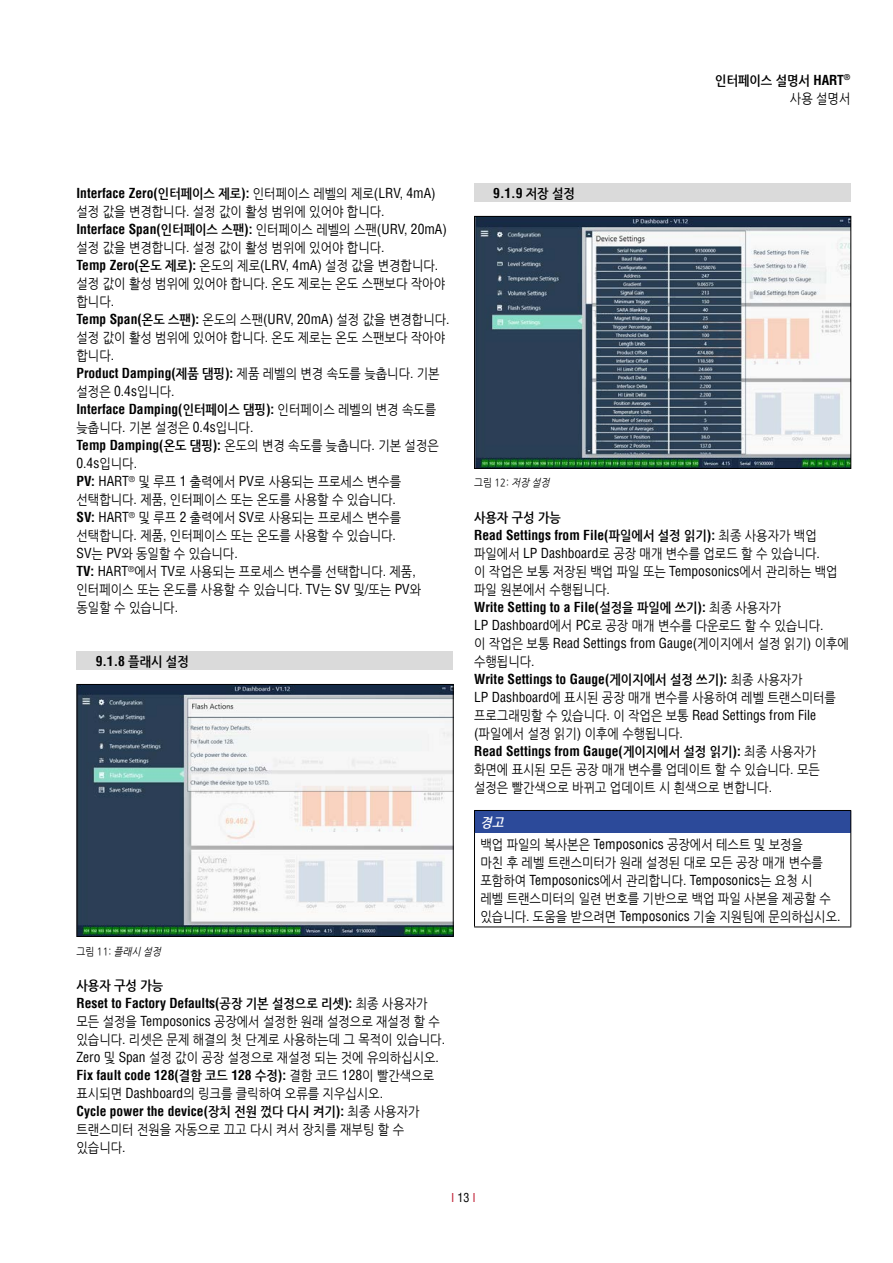
<style>
.page{position:relative;width:893px;height:1263px;background:#fff}
.page>*{position:absolute;margin:0;border:0;box-sizing:border-box;transform-origin:0 0}
.t1{font:13.5px/18px "Nanum Gothic";color:#000;scale:.9 1}
.t2{font:700 condensed 13.5px "Helvetica LT Std";color:#000}
.t3{font:condensed 13.5px "Helvetica LT Pro";color:#000}
.t4{font:condensed 13.5px "Helvetica LT Std";color:#000}
.t5{font:700 13.5px/18px "Nanum Gothic";color:#000;text-align:right;scale:.9 1}
.t6{font:condensed 12px "Helvetica LT Pro";color:#bf182f}
.t7{font:10.5px "Nanum Gothic";color:#000;scale:.9 1}
.s1{font-family:"Helvetica LT Pro";font-stretch:condensed}
.s2{font-weight:400}
.s3{font-family:"Nanum Gothic";font-stretch:normal}
.s4{font-family:"Nanum Gothic";font-weight:400;font-stretch:normal}
.s5{font-family:"Helvetica LT Pro";font-weight:400}
.s6{font-family:"Helvetica LT Std";font-weight:700;font-stretch:condensed}
.s7{font-weight:700}
.s8{font-style:italic}
.s9{font-weight:700;font-style:italic;color:#fff}
.s10{font-family:"Helvetica LT Std";font-stretch:condensed}
.s11{color:#000}
</style>
<div class="page">
<img style="left:79px;top:686px;width:373px;height:249px">
<div style="left:77px;top:684px;width:377px;height:253px;border:1px solid #000"></div>
<img style="left:476px;top:218px;width:373px;height:249px">
<div style="left:474px;top:216px;width:377px;height:253px;border:1px solid #000"></div>
<div style="left:474px;top:183px;width:376px;height:19px;background:#dadada"></div>
<div style="left:77px;top:651px;width:376px;height:19px;background:#dadada"></div>
<div style="left:474px;top:810px;width:377px;height:23px;background:#2c4a9a"></div>
<hr style="left:474px;top:833px;width:1px;height:93px;background:#000">
<hr style="left:850px;top:833px;width:1px;height:93px;background:#000">
<hr style="left:474px;top:926px;width:377px;height:1px;background:#000">
<hr style="left:474px;top:810px;width:377px;height:1px;background:#000">
<svg style="left:474px;top:811px;width:1px;height:22px"></svg>
<svg style="left:850px;top:811px;width:1px;height:22px"></svg>
<p class="t5" style="left:715px;top:72px;width:152px">인터페이스 설명서 <span class="s1">HART</span><sup>® </sup><span class="s2">사용 설명서</span></p>
<p class="t2" style="left:77px;top:185px;width:361px">Interface Zero(<span class="s3">인터페이스 제로</span>): <span class="s4">인터페이스 레벨의 제로</span><span class="s5">(LRV, 4mA)</span></p>
<p class="t2" style="left:493px;top:185px;width:83px">9.1.9 <span class="s3">저장 설정</span></p>
<p class="t1" style="left:77px;top:203px;width:344px">설정 값을 변경합니다<span class="s1">.</span> 설정 값이 활성 범위에 있어야 합니다<span class="s1">.</span></p>
<p class="t2" style="left:77px;top:221px;width:372px">Interface Span(<span class="s3">인터페이스 스팬</span>): <span class="s4">인터페이스 레벨의 스팬</span><span class="s5">(URV, 20mA)</span></p>
<p class="t1" style="left:77px;top:239px;width:416px">설정 값을 변경합니다<span class="s1">.</span> 설정 값이 활성 범위에 있어야 합니다<span class="s1">.<br></span><span class="s6">Temp Zero(</span><span class="s7">온도 제로</span><span class="s6">):</span> 온도의 제로<span class="s1">(LRV, 4mA)</span> 설정 값을 변경합니다<span class="s1">. </span>설정 값이 활성 범위에 있어야 합니다<span class="s1">.</span> 온도 제로는 온도 스팬보다 작아야 합니다<span class="s1">.<br></span><span class="s6">Temp Span(</span><span class="s7">온도 스팬</span><span class="s6">):</span> 온도의 스팬<span class="s1">(URV, 20mA)</span> 설정 값을 변경합니다<span class="s1">. </span>설정 값이 활성 범위에 있어야 합니다<span class="s1">.</span> 온도 제로는 온도 스팬보다 작아야 합니다<span class="s1">.</span></p>
<p class="t2" style="left:77px;top:365px;width:365px">Product Damping(<span class="s3">제품 댐핑</span>): <span class="s4">제품 레벨의 변경 속도를 늦춥니다</span><span class="s5">.</span> <span class="s4">기본</span></p>
<p class="t1" style="left:77px;top:383px;width:111px">설정은 <span class="s1">0.4s</span>입니다<span class="s1">.</span></p>
<p class="t2" style="left:77px;top:401px;width:361px">Interface Damping(<span class="s3">인터페이스 댐핑</span>): <span class="s4">인터페이스 레벨의 변경 속도를</span></p>
<p class="t1" style="left:77px;top:419px;width:404px">늦춥니다<span class="s1">.</span> 기본 설정은 <span class="s1">0.4s</span>입니다<span class="s1">.<br></span><span class="s6">Temp Damping(</span><span class="s7">온도 댐핑</span><span class="s6">):</span> 온도의 변경 속도를 늦춥니다<span class="s1">.</span> 기본 설정은</p>
<p class="t3" style="left:77px;top:455px;width:62px">0.4s<span class="s3">입니다</span>.</p>
<p class="t1" style="left:77px;top:473px;width:384px"><span class="s6">PV:</span> <span class="s1">HART</span><sup>®</sup> 및 루프 <span class="s1">1</span> 출력에서 <span class="s1">PV</span>로 사용되는 프로세스 변수를 선택합니다<span class="s1">.</span> 제품<span class="s1">,</span> 인터페이스 또는 온도를 사용할 수 있습니다<span class="s1">.<br></span><span class="s6">SV:</span> <span class="s1">HART</span><sup>®</sup> 및 루프 <span class="s1">2</span> 출력에서 <span class="s1">SV</span>로 사용되는 프로세스 변수를 선택합니다<span class="s1">.</span> 제품<span class="s1">,</span> 인터페이스 또는 온도를 사용할 수 있습니다<span class="s1">.<br>SV</span>는 <span class="s1">PV</span>와 동일할 수 있습니다<span class="s1">.<br></span><span class="s6">TV:</span> <span class="s1">HART</span><sup>®</sup>에서 <span class="s1">TV</span>로 사용되는 프로세스 변수를 선택합니다<span class="s1">.</span> 제품<span class="s1">, </span>인터페이스 또는 온도를 사용할 수 있습니다<span class="s1">. TV</span>는 <span class="s1">SV</span> 및<span class="s1">/</span>또는 <span class="s1">PV</span>와 동일할 수 있습니다<span class="s1">.</span></p>
<p class="t7" style="left:474px;top:478px;width:88px">그림 12: <span class="s8">저장 설정</span></p>
<p class="t5" style="left:474px;top:509px;width:98px">사용자 구성 가능</p>
<p class="t2" style="left:474px;top:527px;width:344px">Read Settings from File(<span class="s3">파일에서 설정 읽기</span>): <span class="s4">최종 사용자가 백업</span></p>
<p class="t1" style="left:474px;top:545px;width:405px">파일에서 <span class="s1">LP Dashboard</span>로 공장 매개 변수를 업로드 할 수 있습니다<span class="s1">.<br></span>이 작업은 보통 저장된 백업 파일 또는 <span class="s1">Temposonics</span>에서 관리하는 백업 파일 원본에서 수행됩니다<span class="s1">.</span></p>
<p class="t2" style="left:474px;top:599px;width:309px">Write Setting to a File(<span class="s3">설정을 파일에 쓰기</span>): <span class="s4">최종 사용자가</span></p>
<p class="t1" style="left:474px;top:617px;width:390px"><span class="s1">LP Dashboard</span>에서 <span class="s1">PC</span>로 공장 매개 변수를 다운로드 할 수 있습니다<span class="s1">.</span></p>
<p class="t3" style="left:474px;top:635px;width:376px"><span class="s3">이 작업은 보통</span> Read Settings from Gauge(<span class="s3">게이지에서 설정 읽기</span>) <span class="s3">이후에</span></p>
<p class="t1" style="left:474px;top:653px;width:69px">수행됩니다<span class="s1">.</span></p>
<p class="t2" style="left:474px;top:671px;width:330px">Write Settings to Gauge(<span class="s3">게이지에서 설정 쓰기</span>): <span class="s4">최종 사용자가</span></p>
<p class="t1" style="left:474px;top:689px;width:404px"><span class="s1">LP Dashboard</span>에 표시된 공장 매개 변수를 사용하여 레벨 트랜스미터를</p>
<p class="t3" style="left:474px;top:707px;width:343px"><span class="s3">프로그래밍할 수 있습니다</span>. <span class="s3">이 작업은 보통</span> Read Settings from File</p>
<p class="t1" style="left:474px;top:725px;width:233px"><span class="s1">(</span>파일에서 설정 읽기<span class="s1">)</span> 이후에 수행됩니다<span class="s1">.</span></p>
<p class="t2" style="left:474px;top:743px;width:344px">Read Settings from Gauge(<span class="s3">게이지에서 설정 읽기</span>): <span class="s4">최종 사용자가</span></p>
<p class="t1" style="left:474px;top:761px;width:386px">화면에 표시된 모든 공장 매개 변수를 업데이트 할 수 있습니다<span class="s1">.</span> 모든 설정은 빨간색으로 바뀌고 업데이트 시 흰색으로 변합니다<span class="s1">.</span></p>
<p class="t2" style="left:96px;top:653px;width:95px">9.1.8 <span class="s3">플래시 설정</span></p>
<p class="t7" style="left:77px;top:946px;width:98px">그림 11: <span class="s8">플래시 설정</span></p>
<p class="t5" style="left:77px;top:977px;width:98px">사용자 구성 가능</p>
<p class="t2" style="left:77px;top:995px;width:353px">Reset to Factory Defaults(<span class="s3">공장 기본 설정으로 리셋</span>): <span class="s4">최종 사용자가</span></p>
<p class="t1" style="left:77px;top:1013px;width:411px">모든 설정을 <span class="s1">Temposonics</span> 공장에서 설정한 원래 설정으로 재설정 할 수 있습니다<span class="s1">.</span> 리셋은 문제 해결의 첫 단계로 사용하는데 그 목적이 있습니다<span class="s1">.<br>Zero</span> 및 <span class="s1">Span</span> 설정 값이 공장 설정으로 재설정 되는 것에 유의하십시오<span class="s1">.</span></p>
<p class="t2" style="left:77px;top:1067px;width:359px">Fix fault code 128(<span class="s3">결함 코드</span> 128 <span class="s3">수정</span>): <span class="s4">결함 코드</span> <span class="s5">128</span><span class="s4">이 빨간색으로</span></p>
<p class="t1" style="left:77px;top:1085px;width:342px">표시되면 <span class="s1">Dashboard</span>의 링크를 클릭하여 오류를 지우십시오<span class="s1">.</span></p>
<p class="t2" style="left:77px;top:1103px;width:344px">Cycle power the device(<span class="s3">장치 전원 껐다 다시 켜기</span>): <span class="s4">최종 사용자가</span></p>
<p class="t1" style="left:77px;top:1121px;width:365px">트랜스미터 전원을 자동으로 끄고 다시 켜서 장치를 재부팅 할 수 있습니다<span class="s1">.</span></p>
<p class="t1" style="left:480px;top:812px;width:360px;line-height:22.2px"><span class="s9">경고<br></span>백업 파일의 복사본은 <span class="s10">Temposonics</span> 공장에서 테스트 및 보정을</p>
<p class="t1" style="left:480px;top:854px;width:382px">마친 후 레벨 트랜스미터가 원래 설정된 대로 모든 공장 매개 변수를</p>
<p class="t4" style="left:480px;top:871px;width:334px"><span class="s3">포함하여</span> Temposonics<span class="s3">에서 관리합니다</span>. Temposonics<span class="s3">는 요청 시</span></p>
<p class="t1" style="left:480px;top:890px;width:401px">레벨 트랜스미터의 일련 번호를 기반으로 백업 파일 사본을 제공할 수 있습니다<span class="s10">.</span> 도움을 받으려면 <span class="s10">Temposonics</span> 기술 지원팀에 문의하십시오<span class="s10">.</span></p>
<p class="t6" style="left:451px;top:1190px;width:26px">I <span class="s11">13</span> I</p>
</div>
